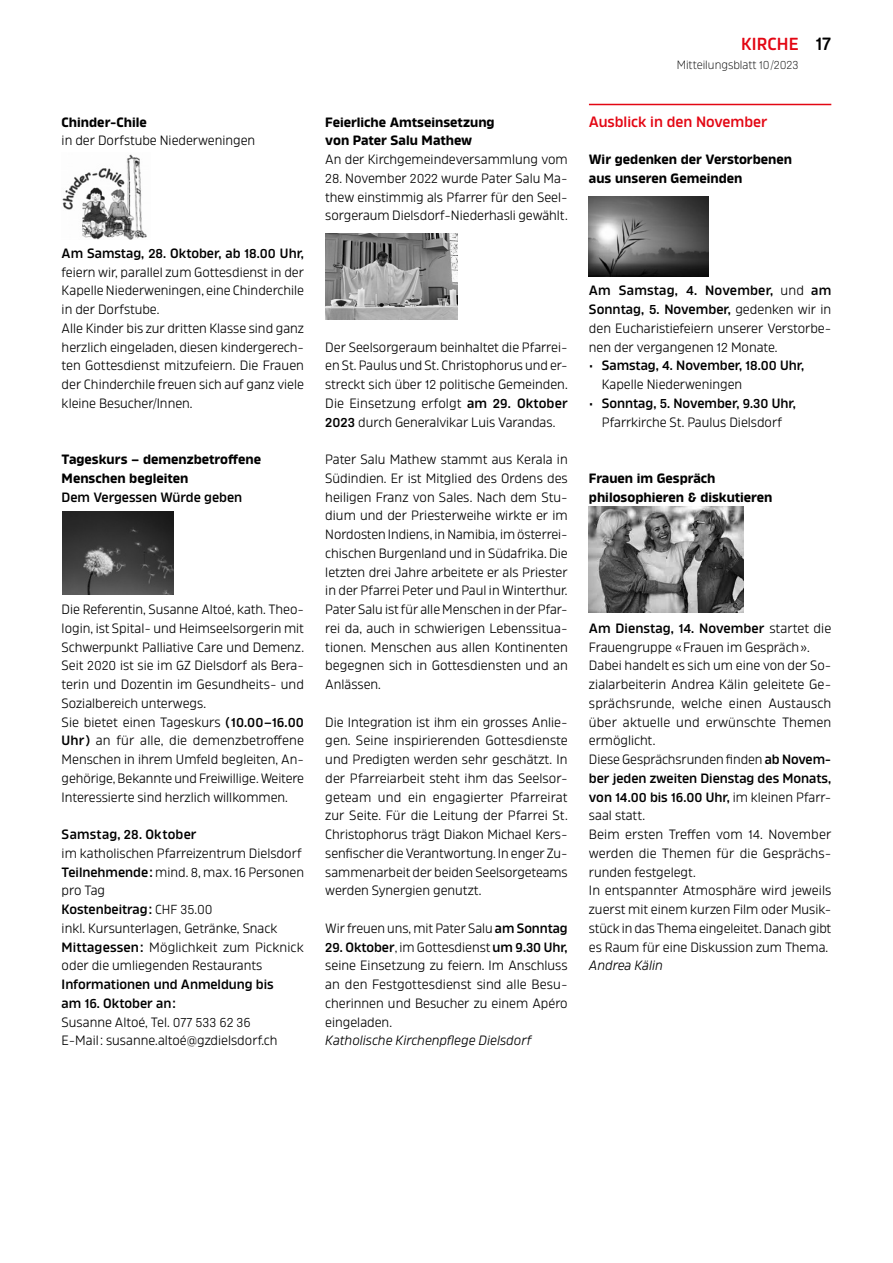
<style>
.page{position:relative;width:893px;height:1263px;background:#fff}
.page>*{position:absolute;margin:0;border:0;box-sizing:border-box;transform-origin:0 0}
.t1{font:600 18px "Amfibia";color:#000}
.t2{font:600 17.4px "Amfibia";color:#e30613}
.t3{font:600 15px "Amfibia";color:#e30613}
.t4{font:13.5px/18.8px "Amfibia";color:#000}
.t5{font:700 13.5px/18.8px "Amfibia";color:#000}
.t6{font:600 13.5px/18.8px "Amfibia";color:#000}
.t7{font:italic 13.5px "Amfibia";color:#000}
.t8{font:300 12px "Amfibia";color:#000}
.s1{font-weight:600}
.s2{font-weight:600;font-size:13.05px}
.s3{font-size:13.05px}
.s4{font-size:11.7px}
.s5{font-weight:400}
</style>
<div class="page">
<hr style="left:589px;top:104px;width:242px;height:1px;background:#e30613">
<img style="left:62px;top:154px;width:85px;height:85px">
<img style="left:63px;top:511px;width:110px;height:83px">
<img style="left:325px;top:234px;width:132px;height:85px">
<img style="left:589px;top:507px;width:155px;height:105px">
<img style="left:589px;top:197px;width:119px;height:79px">
<p class="t5" style="left:62px;top:112px;width:87px">Chinder-Chile</p>
<p class="t4" style="left:62px;top:131px;width:195px">in der Dorfstube Niederweningen</p>
<p class="t4" style="left:62px;top:244px;width:244px"><span class="s1">Am Samstag,</span> <span class="s2">28</span><span class="s1">. Oktober, ab</span> <span class="s2">18</span><span class="s1">.</span><span class="s2">00</span> <span class="s1">Uhr, </span>feiern wir, parallel zum Gottesdienst in der Kapelle Niederweningen, eine Chinderchile in der Dorfstube.<br>Alle Kinder bis zur dritten Klasse sind ganz herzlich eingeladen, diesen kindergerech&shy;ten Gottesdienst mitzufeiern. Die Frauen der Chinderchile freuen sich auf ganz viele kleine Besucher/Innen.</p>
<p class="t5" style="left:62px;top:450px;width:201px">Tageskurs – demenzbetroffene<br>Menschen begleiten</p>
<p class="t6" style="left:62px;top:487px;width:182px">Dem Vergessen Würde geben</p>
<p class="t4" style="left:62px;top:600px;width:244px">Die Referentin, Susanne Altoé, kath. Theo&shy;login, ist Spital- und Heimseelsorgerin mit Schwerpunkt Palliative Care und Demenz.<br>Seit <span class="s3">2020</span> ist sie im <span class="s3">GZ</span> Dielsdorf als Bera&shy;terin und Dozentin im Gesundheits- und Sozialbereich unterwegs.<br>Sie bietet einen Tageskurs <span class="s1">(</span><span class="s2">10</span><span class="s1">.</span><span class="s2">00</span><span class="s1">–</span><span class="s2">16</span><span class="s1">.</span><span class="s2">00<br></span><span class="s1">Uhr)</span> an für alle, die demenzbetroffene Menschen in ihrem Umfeld begleiten, An&shy;gehörige, Bekannte und Freiwillige. Weitere Interessierte sind herzlich willkommen.</p>
<p class="t4" style="left:62px;top:825px;width:244px"><span class="s1">Samstag,</span> <span class="s2">28</span><span class="s1">. Oktober<br></span>im katholischen Pfarreizentrum Dielsdorf<br><span class="s1">Teilnehmende:</span> mind. <span class="s3">8</span>, max. <span class="s3">16</span> Personen pro Tag<br><span class="s1">Kostenbeitrag:</span> <span class="s3">CHF 35</span>.<span class="s3">00<br></span>inkl. Kursunterlagen, Getränke, Snack<br><span class="s1">Mittagessen:</span> Möglichkeit zum Picknick oder die umliegenden Restaurants</p>
<p class="t4" style="left:62px;top:975px;width:217px"><span class="s1">Informationen und Anmeldung bis am</span> <span class="s2">16</span><span class="s1">. Oktober an:<br></span>Susanne Altoé, Tel. <span class="s3">077 533 62 36<br></span>E-Mail: susanne.altoé@gzdielsdorf.ch</p>
<p class="t5" style="left:325px;top:112px;width:171px">Feierliche Amtseinsetzung von Pater Salu Mathew</p>
<p class="t4" style="left:325px;top:150px;width:244px">An der Kirchgemeindeversammlung vom</p>
<p class="t4" style="left:325px;top:169px;width:244px"><span class="s3">28</span>. November <span class="s3">2022</span> wurde Pater Salu Ma&shy;thew einstimmig als Pfarrer für den Seel&shy;sorgeraum Dielsdorf-Niederhasli gewählt.</p>
<p class="t2" style="left:741px;top:33px;width:59px">KIRCHE</p>
<p class="t8" style="left:677px;top:58px;width:123px">Mitteilungsblatt <span class="s4">10</span>/<span class="s4">2023</span></p>
<p class="t3" style="left:589px;top:113px;width:180px">Ausblick in den November</p>
<p class="t5" style="left:589px;top:150px;width:205px">Wir gedenken der Verstorbenen aus unseren Gemeinden</p>
<h1 class="t1" style="left:816px;top:33px;width:17px">17</h1>
<p class="t4" style="left:325px;top:337px;width:244px;text-align:justify">Der Seelsorgeraum beinhaltet die Pfarrei&shy;en St. Paulus und St. Christophorus und er&shy;streckt sich über <span class="s3">12</span> politische Gemeinden.<br>Die Einsetzung erfolgt <span class="s1">am</span> <span class="s2">29</span><span class="s1">. Oktober </span><span class="s2">2023</span> durch Generalvikar Luis Varandas.</p>
<p class="t4" style="left:325px;top:450px;width:244px;text-align:justify">Pater Salu Mathew stammt aus Kerala in Südindien. Er ist Mitglied des Ordens des heiligen Franz von Sales. Nach dem Stu&shy;dium und der Priesterweihe wirkte er im Nordosten Indiens, in Namibia, im österrei&shy;chischen Burgenland und in Südafrika. Die letzten drei Jahre arbeitete er als Priester in der Pfarrei Peter und Paul in Winterthur.<br>Pater Salu ist für alle Menschen in der Pfar&shy;rei da, auch in schwierigen Lebenssitua&shy;tionen. Menschen aus allen Kontinenten begegnen sich in Gottesdiensten und an Anlässen.</p>
<p class="t4" style="left:325px;top:712px;width:244px;text-align:justify">Die Integration ist ihm ein grosses Anlie&shy;gen. Seine inspirierenden Gottesdienste und Predigten werden sehr geschätzt. In der Pfarreiarbeit steht ihm das Seelsor&shy;geteam und ein engagierter Pfarreirat zur Seite. Für die Leitung der Pfarrei St.<br>Christophorus trägt Diakon Michael Kers&shy;senfischer die Verantwortung. In enger Zu&shy;sammenarbeit der beiden Seelsorgeteams werden Synergien genutzt.</p>
<p class="t4" style="left:325px;top:919px;width:244px">Wir freuen uns, mit Pater Salu <span class="s1">am Sonntag</span></p>
<p class="t4" style="left:325px;top:937px;width:244px;text-align:justify"><span class="s2">29</span><span class="s1">. Oktober</span>, im Gottesdienst <span class="s1">um</span> <span class="s2">9</span><span class="s1">.</span><span class="s2">30</span> <span class="s1">Uhr, </span>seine Einsetzung zu feiern. Im Anschluss an den Festgottesdienst sind alle Besu&shy;cherinnen und Besucher zu einem Apéro eingeladen.</p>
<p class="t7" style="left:325px;top:1033px;width:208px">Katholische Kirchenpflege Dielsdorf</p>
<p class="t4" style="left:589px;top:281px;width:244px;text-align:justify"><span class="s1">Am Samstag,</span> <span class="s2">4</span><span class="s1">. November,</span> und <span class="s1">am Sonntag,</span> <span class="s2">5</span><span class="s1">. November,</span> gedenken wir in den Eucharistiefeiern unserer Verstorbe&shy;nen der vergangenen <span class="s3">12</span> Monate.</p>
<p class="t6" style="left:602px;top:356px;width:204px;text-indent:-13px"><span class="s5">•</span> Samstag, <span class="s3">4</span>. November, <span class="s3">18</span>.<span class="s3">00</span> Uhr,<br><span class="s5">Kapelle Niederweningen</span></p>
<p class="t4" style="left:589px;top:394px;width:208px;text-align:center">• <span class="s1">Sonntag,</span> <span class="s2">5</span><span class="s1">. November,</span> <span class="s2">9</span><span class="s1">.</span><span class="s2">30</span> <span class="s1">Uhr,<br></span>Pfarrkirche St. Paulus Dielsdorf</p>
<p class="t5" style="left:589px;top:469px;width:185px">Frauen im Gespräch philosophieren &amp; diskutieren</p>
<p class="t4" style="left:589px;top:619px;width:244px"><span class="s1">Am Dienstag,</span> <span class="s2">14</span><span class="s1">. November</span> startet die Frauengruppe «Frauen im Gespräch».<br>Dabei handelt es sich um eine von der So&shy;zialarbeiterin Andrea Kälin geleitete Ge&shy;sprächsrunde, welche einen Austausch über aktuelle und erwünschte Themen ermöglicht.<br>Diese Gesprächsrunden finden <span class="s1">ab Novem&shy;ber jeden zweiten Dienstag des Monats, von</span> <span class="s2">14</span><span class="s1">.</span><span class="s2">00</span> <span class="s1">bis</span> <span class="s2">16</span><span class="s1">.</span><span class="s2">00</span> <span class="s1">Uhr,</span> im kleinen Pfarr&shy;saal statt.<br>Beim ersten Treffen vom <span class="s3">14</span>. November werden die Themen für die Gesprächs&shy;runden festgelegt.<br>In entspannter Atmosphäre wird jeweils zuerst mit einem kurzen Film oder Musik&shy;stück in das Thema eingeleitet. Danach gibt es Raum für eine Diskussion zum Thema.</p>
<p class="t7" style="left:589px;top:958px;width:76px">Andrea Kälin</p>
</div>
